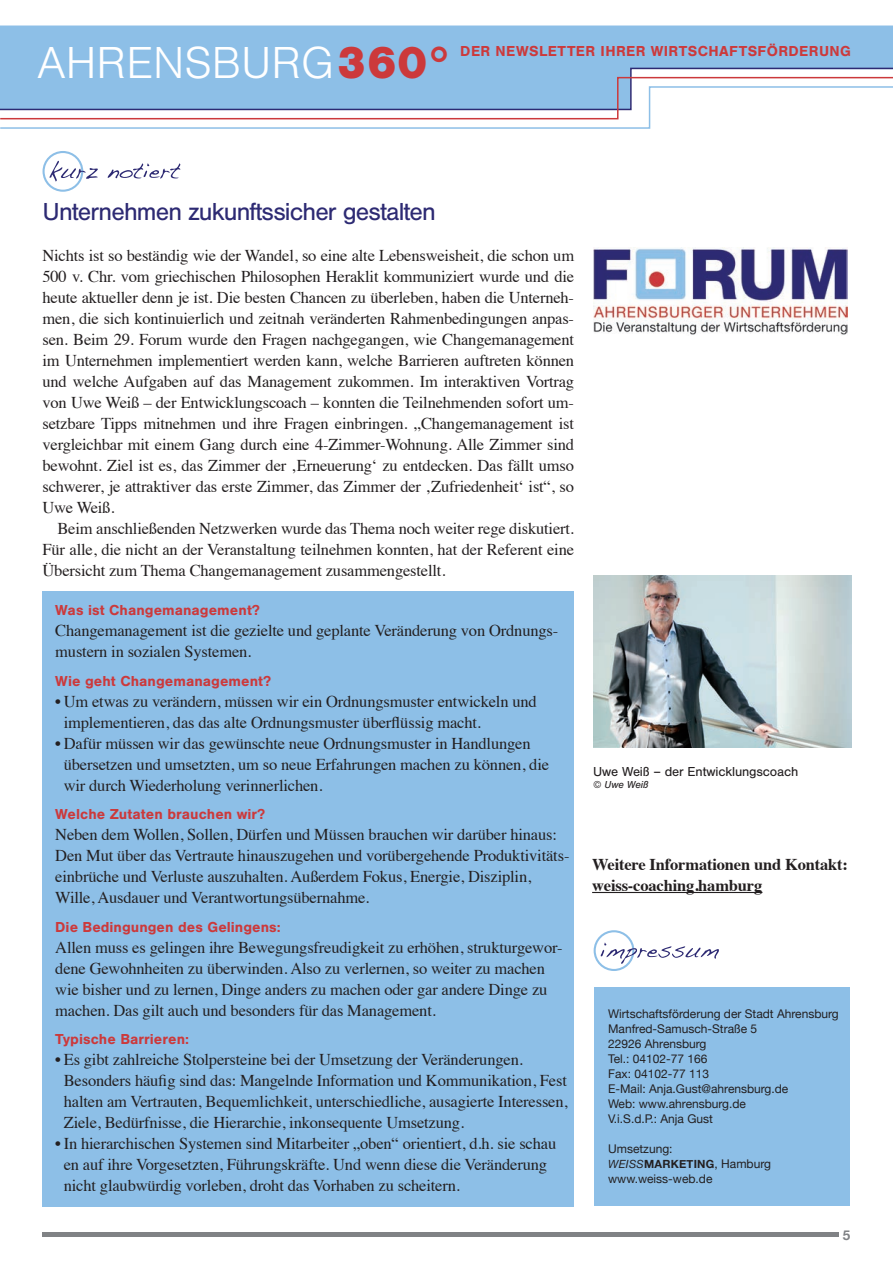
<style>
.page{position:relative;width:893px;height:1263px;background:#fff}
.page>*{position:absolute;margin:0;border:0;box-sizing:border-box;transform-origin:0 0}
.t1{font:300 46.5px "Sans";color:#fff}
.t2{font:25.5px "Sans";letter-spacing:-.035em;color:#2d2a73}
.t3{font:16.5px/21px "Times";letter-spacing:-.01em;color:#231f20}
.t4{font:700 16.5px/21px "Times";letter-spacing:-.01em;color:#231f20}
.t5{font:700 15px "Sans";letter-spacing:.005em;color:#cc393b}
.t6{font:700 15px "Sans";letter-spacing:.025em;color:#cc393b}
.t7{font:13.5px "Sans";letter-spacing:-.01em;color:#231f20}
.t8{font:700 13.5px "Helvetica Neue";color:#808285}
.t9{font:12px/15px "Helvetica Neue";color:#231f20}
.t10{font:700 11.25px "Helvetica Neue";letter-spacing:.02em;color:#231f20}
.t11{font:italic 10.5px "Sans";letter-spacing:-.005em;color:#231f20}
.s1{font-weight:900;color:#cc393b}
.s2{font-weight:400;font-style:italic}
.s3{font-weight:400;font-size:12px}
</style>
<div class="page">
<div style="left:43px;top:591px;width:531px;height:615px;background:#8dbfe7"></div>
<div style="left:0;top:26px;width:893px;height:41px;background:#8dbfe7"></div>
<svg style="left:0;top:67px;width:893px;height:62px"></svg>
<div style="left:43px;top:1232px;width:796px;height:5px;background:#808285"></div>
<div style="left:594px;top:988px;width:255px;height:218px;background:#8dbfe7"></div>
<div style="left:594px;top:930px;width:40px;height:41px;border:2px solid #8dbfe7;border-radius:50%"></div>
<svg style="left:601px;top:942px;width:118px;height:22px"></svg>
<div style="left:43px;top:151px;width:40px;height:41px;border:2px solid #8dbfe7;border-radius:50%"></div>
<svg style="left:50px;top:161px;width:130px;height:20px"></svg>
<hr style="left:592px;top:892px;width:170px;height:1px;background:#231f20">
<img style="left:593px;top:575px;width:258px;height:172px">
<img style="left:594px;top:248px;width:253px;height:87px">
<h1 class="t1" style="left:37px;top:38px;width:415px">AHRENSBURG<span class="s1">360°</span></h1>
<p class="t6" style="left:460px;top:42px;width:392px">DER NEWSLETTER IHRER WIRTSCHAFTSFÖRDERUNG</p>
<h2 class="t2" style="left:43px;top:197px;width:395px">Unternehmen zukunftssicher gestalten</h2>
<p class="t3" style="left:43px;top:244px;width:533px;text-align:justify">Nichts ist so beständig wie der Wandel, so eine alte Lebensweisheit, die schon um 500 v. Chr. vom griechischen Philosophen Heraklit kommuniziert wurde und die heute aktueller denn je ist. Die besten Chancen zu überleben, haben die Unterneh&shy;men, die sich kontinuierlich und zeitnah veränderten Rahmenbedingungen anpas&shy;sen. Beim 29. Forum wurde den Fragen nachgegangen, wie Changemanagement im Unternehmen implementiert werden kann, welche Barrieren auftreten können und welche Aufgaben auf das Management zukommen. Im interaktiven Vortrag von Uwe Weiß – der Entwicklungscoach – konnten die Teilnehmenden sofort um&shy;setzbare Tipps mitnehmen und ihre Fragen einbringen. „Changemanagement ist vergleichbar mit einem Gang durch eine 4-Zimmer-Wohnung. Alle Zimmer sind bewohnt. Ziel ist es, das Zimmer der ‚Erneuerung‘ zu entdecken. Das fällt umso schwerer, je attraktiver das erste Zimmer, das Zimmer der ‚Zufriedenheit‘ ist“, so Uwe Weiß.</p>
<p class="t3" style="left:43px;top:517px;width:533px;text-align:justify;text-indent:15px">Beim anschließenden Netzwerken wurde das Thema noch weiter rege diskutiert.<br>Für alle, die nicht an der Veranstaltung teilnehmen konnten, hat der Referent eine Übersicht zum Thema Changemanagement zusammengestellt.</p>
<p class="t5" style="left:55px;top:602px;width:206px">Was ist Changemanagement?</p>
<p class="t3" style="left:55px;top:619px;width:505px">Changemanagement ist die gezielte und geplante Veränderung von Ordnungs&shy;mustern in sozialen Systemen.</p>
<p class="t5" style="left:55px;top:672px;width:217px">Wie geht Changemanagement?</p>
<p class="t3" style="left:64px;top:689px;width:475px;text-indent:-8px">• Um etwas zu verändern, müssen wir ein Ordnungsmuster entwickeln und implementieren, das das alte Ordnungsmuster überflüssig macht.</p>
<p class="t3" style="left:64px;top:731px;width:487px;text-indent:-8px">• Dafür müssen wir das gewünschte neue Ordnungsmuster in Handlungen übersetzen und umsetzten, um so neue Erfahrungen machen zu können, die wir durch Wiederholung verinnerlichen.</p>
<p class="t5" style="left:55px;top:806px;width:212px">Welche Zutaten brauchen wir?</p>
<p class="t3" style="left:55px;top:823px;width:516px">Neben dem Wollen, Sollen, Dürfen und Müssen brauchen wir darüber hinaus:<br>Den Mut über das Vertraute hinauszugehen und vorübergehende Produktivitäts&shy;einbrüche und Verluste auszuhalten. Außerdem Fokus, Energie, Disziplin, Wille, Ausdauer und Verantwortungsübernahme.</p>
<p class="t5" style="left:55px;top:918px;width:227px">Die Bedingungen des Gelingens:</p>
<p class="t3" style="left:55px;top:935px;width:509px">Allen muss es gelingen ihre Bewegungsfreudigkeit zu erhöhen, strukturgewor&shy;dene Gewohnheiten zu überwinden. Also zu verlernen, so weiter zu machen wie bisher und zu lernen, Dinge anders zu machen oder gar andere Dinge zu machen. Das gilt auch und besonders für das Management.</p>
<p class="t5" style="left:55px;top:1031px;width:135px">Typische Barrieren:</p>
<p class="t3" style="left:64px;top:1048px;width:505px;text-indent:-8px">• Es gibt zahlreiche Stolpersteine bei der Umsetzung der Veränderungen.<br>Besonders häufig sind das: Mangelnde Information und Kommunikation, Fest halten am Vertrauten, Bequemlichkeit, unterschiedliche, ausagierte Interessen, Ziele, Bedürfnisse, die Hierarchie, inkonsequente Umsetzung.</p>
<p class="t3" style="left:64px;top:1132px;width:494px;text-indent:-8px">• In hierarchischen Systemen sind Mitarbeiter „oben“ orientiert, d.h. sie schau en auf ihre Vorgesetzten, Führungskräfte. Und wenn diese die Veränderung nicht glaubwürdig vorleben, droht das Vorhaben zu scheitern.</p>
<p class="t7" style="left:593px;top:764px;width:207px">Uwe Weiß – der Entwicklungscoach</p>
<p class="t11" style="left:593px;top:778px;width:57px">© Uwe Weiß</p>
<p class="t4" style="left:592px;top:852px;width:257px">Weitere Informationen und Kontakt: weiss-coaching.hamburg</p>
<p class="t9" style="left:608px;top:1007px;width:232px">Wirtschaftsförderung der Stadt Ahrensburg<br>Manfred-Samusch-Straße 5<br>22926 Ahrensburg<br>Tel.: 04102-77 166<br>Fax: 04102-77 113<br>E-Mail: Anja.Gust@ahrensburg.de<br>Web: www.ahrensburg.de<br>V.i.S.d.P.: Anja Gust</p>
<p class="t9" style="left:608px;top:1142px;width:66px">Umsetzung:</p>
<p class="t10" style="left:608px;top:1155px;width:164px"><span class="s2">WEISS</span>MARKETING<span class="s3">, Hamburg</span></p>
<p class="t9" style="left:608px;top:1172px;width:106px">www.weiss-web.de</p>
<p class="t8" style="left:843px;top:1224px;width:9px">5</p>
</div>
